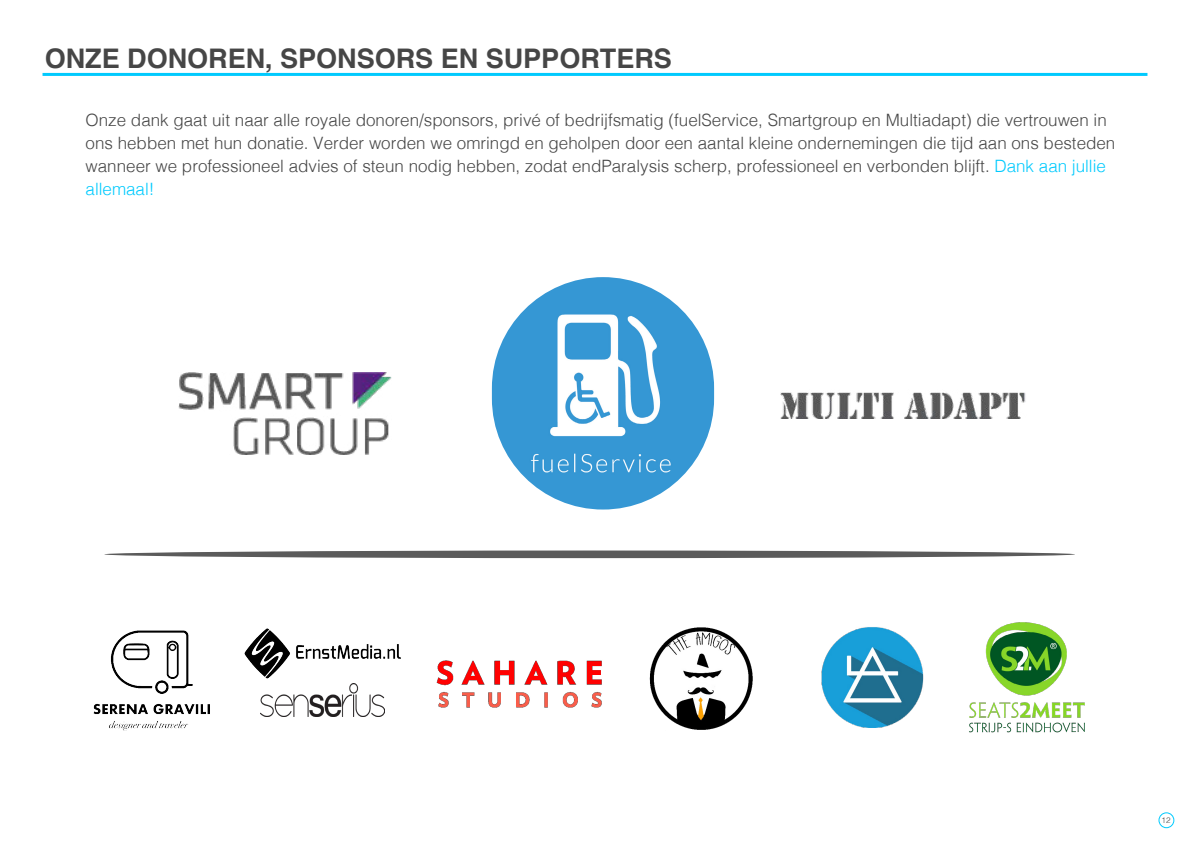
<style>
.page{position:relative;width:1190px;height:841px;background:#fff}
.page>*{position:absolute;margin:0;border:0;box-sizing:border-box;transform-origin:0 0}
.t1{font:700 27px "Helvetica";color:#464646}
.t2{font:300 17px/23px "Helvetica";color:#464646}
.t3{font:300 8px "Helvetica";color:#464646}
.s1{color:#00cafe}
</style>
<div class="page">
<div style="left:1159px;top:813px;width:15px;height:15px;border:1px solid #00cafe;border-radius:50%"></div>
<hr style="left:43px;top:73px;width:1104px;height:3px;background:#00cafe">
<div style="left:104px;top:551px;width:971px;height:7px;background:#5b5b5b;border-radius:50%"></div>
<img style="left:492px;top:277px;width:222px;height:233px;border-radius:111px">
<img style="left:178px;top:372px;width:214px;height:82px">
<img style="left:649px;top:627px;width:104px;height:103px">
<img style="left:969px;top:622px;width:116px;height:111px">
<img style="left:780px;top:392px;width:246px;height:27px">
<img style="left:436px;top:660px;width:166px;height:48px">
<img style="left:261px;top:683px;width:123px;height:34px">
<img style="left:244px;top:628px;width:157px;height:51px">
<img style="left:821px;top:627px;width:103px;height:101px">
<img style="left:93px;top:630px;width:117px;height:101px">
<h1 class="t1" style="left:45px;top:42px;width:629px">ONZE DONOREN, SPONSORS EN SUPPORTERS</h1>
<p class="t2" style="left:86px;top:108px;width:1031px">Onze dank gaat uit naar alle royale donoren/sponsors, privé of bedrijfsmatig (fuelService, Smartgroup en Multiadapt) die vertrouwen in ons hebben met hun donatie. Verder worden we omringd en geholpen door een aantal kleine ondernemingen die tijd aan ons besteden wanneer we professioneel advies of steun nodig hebben, zodat endParalysis scherp, professioneel en verbonden blijft. <span class="s1">Dank aan jullie allemaal!</span></p>
<p class="t3" style="left:1162px;top:813px;width:10px">12</p>
</div>
